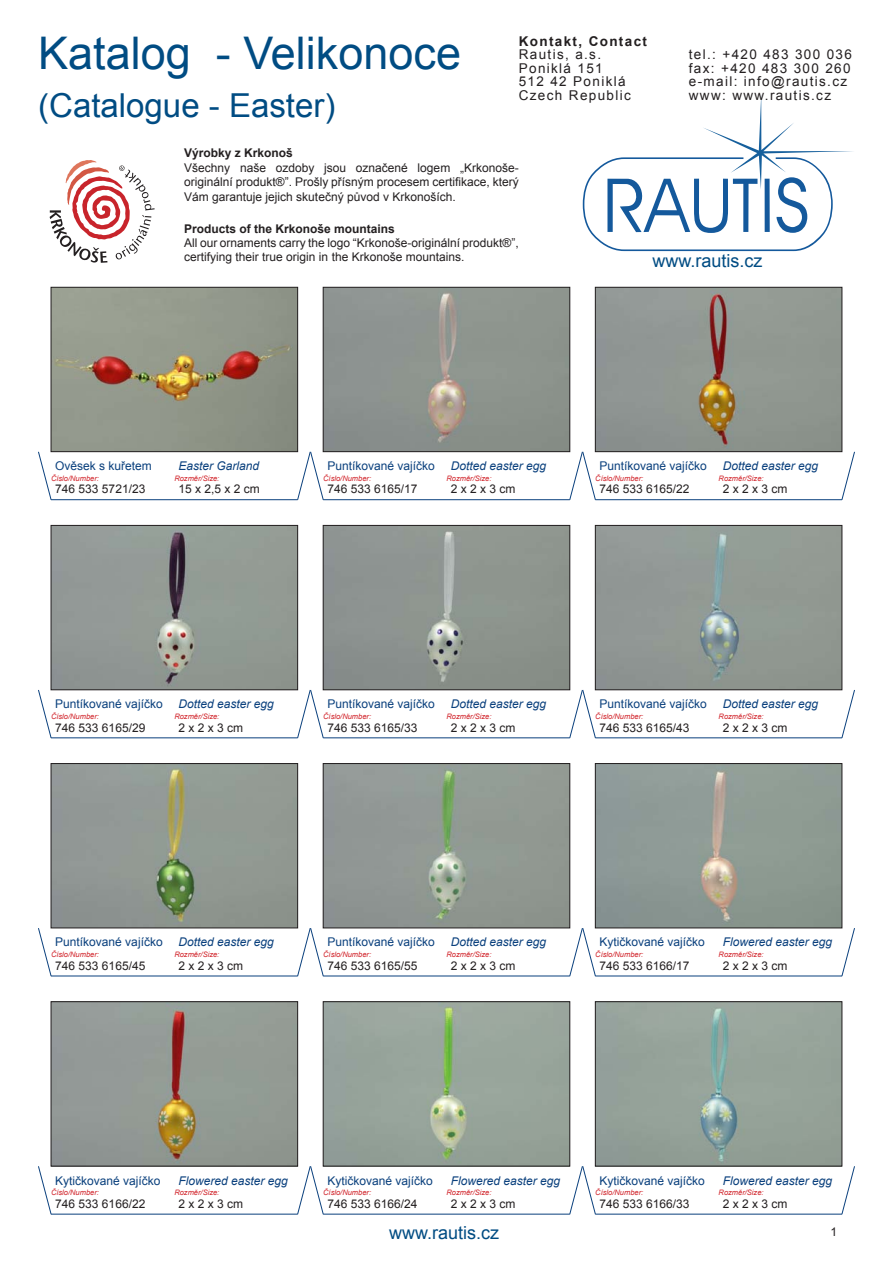
<style>
.page{position:relative;width:893px;height:1263px;background:#fff}
.page>*{position:absolute;margin:0;border:0;box-sizing:border-box;transform-origin:0 0}
.t1{font:45px "Arial";color:#004c83}
.t2{font:33px "Arial";color:#004c83}
.t3{font:18px "Arial";color:#004c83}
.t4{font:13.5px/13.5px "Arial";letter-spacing:.1em;color:#231f20}
.t5{font:700 13.5px "Arial";letter-spacing:.1em;color:#231f20}
.t6{font:12px/14.4px "Arial";color:#231f20;text-align:justify}
.t7{font:12px "Arial";color:#0a407d}
.t8{font:italic 12px "Arial";color:#0a407d}
.t9{font:700 12px "Arial";color:#231f20}
.t10{font:italic 7.5px "Arial";color:#d1232a}
</style>
<div class="page">
<hr style="left:51px;top:499px;width:247px;height:1px;background:#0a407d">
<svg style="left:38px;top:451px;width:14px;height:49px"></svg>
<img style="left:53px;top:289px;width:243px;height:161px">
<div style="left:51px;top:287px;width:247px;height:165px;border:1px solid #231f20"></div>
<hr style="left:323px;top:499px;width:247px;height:1px;background:#0a407d">
<svg style="left:297px;top:451px;width:27px;height:49px"></svg>
<img style="left:325px;top:289px;width:243px;height:161px">
<div style="left:323px;top:287px;width:247px;height:165px;border:1px solid #231f20"></div>
<hr style="left:595px;top:499px;width:247px;height:1px;background:#0a407d">
<svg style="left:841px;top:451px;width:14px;height:49px"></svg>
<svg style="left:569px;top:451px;width:27px;height:49px"></svg>
<img style="left:597px;top:289px;width:243px;height:161px">
<div style="left:595px;top:287px;width:247px;height:165px;border:1px solid #231f20"></div>
<hr style="left:51px;top:738px;width:247px;height:1px;background:#0a407d">
<svg style="left:38px;top:689px;width:14px;height:49px"></svg>
<img style="left:53px;top:527px;width:243px;height:161px">
<div style="left:51px;top:525px;width:247px;height:165px;border:1px solid #231f20"></div>
<hr style="left:323px;top:738px;width:247px;height:1px;background:#0a407d">
<svg style="left:297px;top:689px;width:27px;height:49px"></svg>
<img style="left:325px;top:527px;width:243px;height:161px">
<div style="left:323px;top:525px;width:247px;height:165px;border:1px solid #231f20"></div>
<hr style="left:595px;top:738px;width:247px;height:1px;background:#0a407d">
<svg style="left:841px;top:689px;width:14px;height:49px"></svg>
<svg style="left:569px;top:689px;width:27px;height:49px"></svg>
<img style="left:597px;top:527px;width:243px;height:161px">
<div style="left:595px;top:525px;width:247px;height:165px;border:1px solid #231f20"></div>
<hr style="left:51px;top:976px;width:247px;height:1px;background:#0a407d">
<svg style="left:38px;top:928px;width:14px;height:48px"></svg>
<img style="left:53px;top:765px;width:243px;height:161px">
<div style="left:51px;top:763px;width:247px;height:165px;border:1px solid #231f20"></div>
<hr style="left:323px;top:976px;width:247px;height:1px;background:#0a407d">
<svg style="left:297px;top:928px;width:27px;height:48px"></svg>
<img style="left:325px;top:765px;width:243px;height:161px">
<div style="left:323px;top:763px;width:247px;height:165px;border:1px solid #231f20"></div>
<hr style="left:595px;top:976px;width:247px;height:1px;background:#0a407d">
<svg style="left:841px;top:928px;width:14px;height:48px"></svg>
<svg style="left:569px;top:928px;width:27px;height:48px"></svg>
<img style="left:597px;top:765px;width:243px;height:161px">
<div style="left:595px;top:763px;width:247px;height:165px;border:1px solid #231f20"></div>
<hr style="left:51px;top:1214px;width:247px;height:1px;background:#0a407d">
<svg style="left:38px;top:1166px;width:14px;height:49px"></svg>
<img style="left:53px;top:1003px;width:243px;height:161px">
<div style="left:51px;top:1001px;width:247px;height:165px;border:1px solid #231f20"></div>
<hr style="left:323px;top:1214px;width:247px;height:1px;background:#0a407d">
<svg style="left:297px;top:1166px;width:27px;height:49px"></svg>
<img style="left:325px;top:1003px;width:243px;height:161px">
<div style="left:323px;top:1001px;width:247px;height:165px;border:1px solid #231f20"></div>
<hr style="left:595px;top:1214px;width:247px;height:1px;background:#0a407d">
<svg style="left:841px;top:1166px;width:14px;height:49px"></svg>
<svg style="left:569px;top:1166px;width:27px;height:49px"></svg>
<img style="left:597px;top:1003px;width:243px;height:161px">
<div style="left:595px;top:1001px;width:247px;height:165px;border:1px solid #231f20"></div>
<svg style="left:583px;top:95px;width:270px;height:156px"></svg>
<svg style="left:50px;top:160px;width:105px;height:103px"></svg>
<h1 class="t1" style="left:38px;top:24px;width:424px">Katalog - Velikonoce</h1>
<h2 class="t2" style="left:38px;top:84px;width:299px">(Catalogue - Easter)</h2>
<p class="t5" style="left:519px;top:32px;width:130px">Kontakt, Contact</p>
<p class="t4" style="left:519px;top:48px;width:114px">Rautis, a.s.<br>Poniklá 151<br>512 42 Poniklá<br>Czech Republic</p>
<p class="t4" style="left:689px;top:48px;width:165px">tel.: +420 483 300 036 fax: +420 483 300 260 e-mail: info@rautis.cz www: www.rautis.cz</p>
<p class="t9" style="left:184px;top:145px;width:110px">Výrobky z Krkonoš</p>
<p class="t6" style="left:184px;top:160px;width:336px">Všechny naše ozdoby jsou označené logem „Krkonoše&shy;originální produkt®”. Prošly přísným procesem certifikace, který Vám garantuje jejich skutečný původ v Krkonoších.</p>
<p class="t9" style="left:184px;top:220px;width:212px">Products of the Krkonoše mountains</p>
<p class="t6" style="left:184px;top:236px;width:336px">All our ornaments carry the logo “Krkonoše-originální produkt®”, certifying their true origin in the Krkonoše mountains.</p>
<h3 class="t3" style="left:652px;top:248px;width:112px">www.rautis.cz</h3>
<p class="t7" style="left:55px;top:458px;width:98px">Ověsek s kuřetem</p>
<p class="t10" style="left:51px;top:473px;width:49px">Číslo/Number:</p>
<p class="t6" style="left:55px;top:482px;width:92px">746 533 5721/23</p>
<p class="t8" style="left:179px;top:458px;width:82px">Easter Garland</p>
<p class="t7" style="left:327px;top:458px;width:109px">Puntíkované vajíčko</p>
<p class="t10" style="left:323px;top:473px;width:49px">Číslo/Number:</p>
<p class="t6" style="left:327px;top:482px;width:92px">746 533 6165/17</p>
<p class="t10" style="left:174px;top:473px;width:47px">Rozměr/Size:</p>
<p class="t6" style="left:179px;top:482px;width:83px">15 x 2,5 x 2 cm</p>
<p class="t8" style="left:451px;top:458px;width:97px">Dotted easter egg</p>
<p class="t7" style="left:600px;top:458px;width:109px">Puntíkované vajíčko</p>
<p class="t10" style="left:595px;top:473px;width:49px">Číslo/Number:</p>
<p class="t6" style="left:600px;top:482px;width:92px">746 533 6165/22</p>
<p class="t10" style="left:446px;top:473px;width:47px">Rozměr/Size:</p>
<p class="t6" style="left:451px;top:482px;width:66px">2 x 2 x 3 cm</p>
<p class="t8" style="left:723px;top:458px;width:97px">Dotted easter egg</p>
<p class="t10" style="left:719px;top:473px;width:47px">Rozměr/Size:</p>
<p class="t6" style="left:723px;top:482px;width:66px">2 x 2 x 3 cm</p>
<p class="t7" style="left:55px;top:696px;width:109px">Puntíkované vajíčko</p>
<p class="t10" style="left:51px;top:711px;width:49px">Číslo/Number:</p>
<p class="t6" style="left:55px;top:720px;width:92px">746 533 6165/29</p>
<p class="t8" style="left:179px;top:696px;width:97px">Dotted easter egg</p>
<p class="t7" style="left:327px;top:696px;width:109px">Puntíkované vajíčko</p>
<p class="t10" style="left:323px;top:711px;width:49px">Číslo/Number:</p>
<p class="t6" style="left:327px;top:720px;width:92px">746 533 6165/33</p>
<p class="t10" style="left:174px;top:711px;width:47px">Rozměr/Size:</p>
<p class="t6" style="left:179px;top:720px;width:66px">2 x 2 x 3 cm</p>
<p class="t8" style="left:451px;top:696px;width:97px">Dotted easter egg</p>
<p class="t7" style="left:600px;top:696px;width:109px">Puntíkované vajíčko</p>
<p class="t10" style="left:595px;top:711px;width:49px">Číslo/Number:</p>
<p class="t6" style="left:600px;top:720px;width:92px">746 533 6165/43</p>
<p class="t10" style="left:446px;top:711px;width:47px">Rozměr/Size:</p>
<p class="t6" style="left:451px;top:720px;width:66px">2 x 2 x 3 cm</p>
<p class="t8" style="left:723px;top:696px;width:97px">Dotted easter egg</p>
<p class="t10" style="left:719px;top:711px;width:47px">Rozměr/Size:</p>
<p class="t6" style="left:723px;top:720px;width:66px">2 x 2 x 3 cm</p>
<p class="t7" style="left:55px;top:934px;width:109px">Puntíkované vajíčko</p>
<p class="t10" style="left:51px;top:949px;width:49px">Číslo/Number:</p>
<p class="t6" style="left:55px;top:958px;width:92px">746 533 6165/45</p>
<p class="t8" style="left:179px;top:934px;width:97px">Dotted easter egg</p>
<p class="t7" style="left:327px;top:934px;width:109px">Puntíkované vajíčko</p>
<p class="t10" style="left:323px;top:949px;width:49px">Číslo/Number:</p>
<p class="t6" style="left:327px;top:958px;width:92px">746 533 6165/55</p>
<p class="t10" style="left:174px;top:949px;width:47px">Rozměr/Size:</p>
<p class="t6" style="left:179px;top:958px;width:66px">2 x 2 x 3 cm</p>
<p class="t8" style="left:451px;top:934px;width:97px">Dotted easter egg</p>
<p class="t7" style="left:600px;top:934px;width:107px">Kytičkované vajíčko</p>
<p class="t10" style="left:595px;top:949px;width:49px">Číslo/Number:</p>
<p class="t6" style="left:600px;top:958px;width:92px">746 533 6166/17</p>
<p class="t10" style="left:446px;top:949px;width:47px">Rozměr/Size:</p>
<p class="t6" style="left:451px;top:958px;width:66px">2 x 2 x 3 cm</p>
<p class="t8" style="left:723px;top:934px;width:111px">Flowered easter egg</p>
<p class="t10" style="left:719px;top:949px;width:47px">Rozměr/Size:</p>
<p class="t6" style="left:723px;top:958px;width:66px">2 x 2 x 3 cm</p>
<p class="t7" style="left:55px;top:1172px;width:107px">Kytičkované vajíčko</p>
<p class="t10" style="left:51px;top:1187px;width:49px">Číslo/Number:</p>
<p class="t6" style="left:55px;top:1196px;width:92px">746 533 6166/22</p>
<p class="t8" style="left:179px;top:1172px;width:111px">Flowered easter egg</p>
<p class="t7" style="left:327px;top:1172px;width:107px">Kytičkované vajíčko</p>
<p class="t10" style="left:323px;top:1187px;width:49px">Číslo/Number:</p>
<p class="t6" style="left:327px;top:1196px;width:92px">746 533 6166/24</p>
<p class="t10" style="left:174px;top:1187px;width:47px">Rozměr/Size:</p>
<p class="t6" style="left:179px;top:1196px;width:66px">2 x 2 x 3 cm</p>
<p class="t8" style="left:451px;top:1172px;width:111px">Flowered easter egg</p>
<p class="t7" style="left:600px;top:1172px;width:107px">Kytičkované vajíčko</p>
<p class="t10" style="left:595px;top:1187px;width:49px">Číslo/Number:</p>
<p class="t6" style="left:600px;top:1196px;width:92px">746 533 6166/33</p>
<p class="t10" style="left:446px;top:1187px;width:47px">Rozměr/Size:</p>
<p class="t6" style="left:451px;top:1196px;width:66px">2 x 2 x 3 cm</p>
<p class="t8" style="left:723px;top:1172px;width:111px">Flowered easter egg</p>
<p class="t10" style="left:719px;top:1187px;width:47px">Rozměr/Size:</p>
<p class="t6" style="left:723px;top:1196px;width:66px">2 x 2 x 3 cm</p>
<h3 class="t3" style="left:389px;top:1221px;width:112px">www.rautis.cz</h3>
<p class="t6" style="left:831px;top:1224px;width:8px">1</p>
</div>
